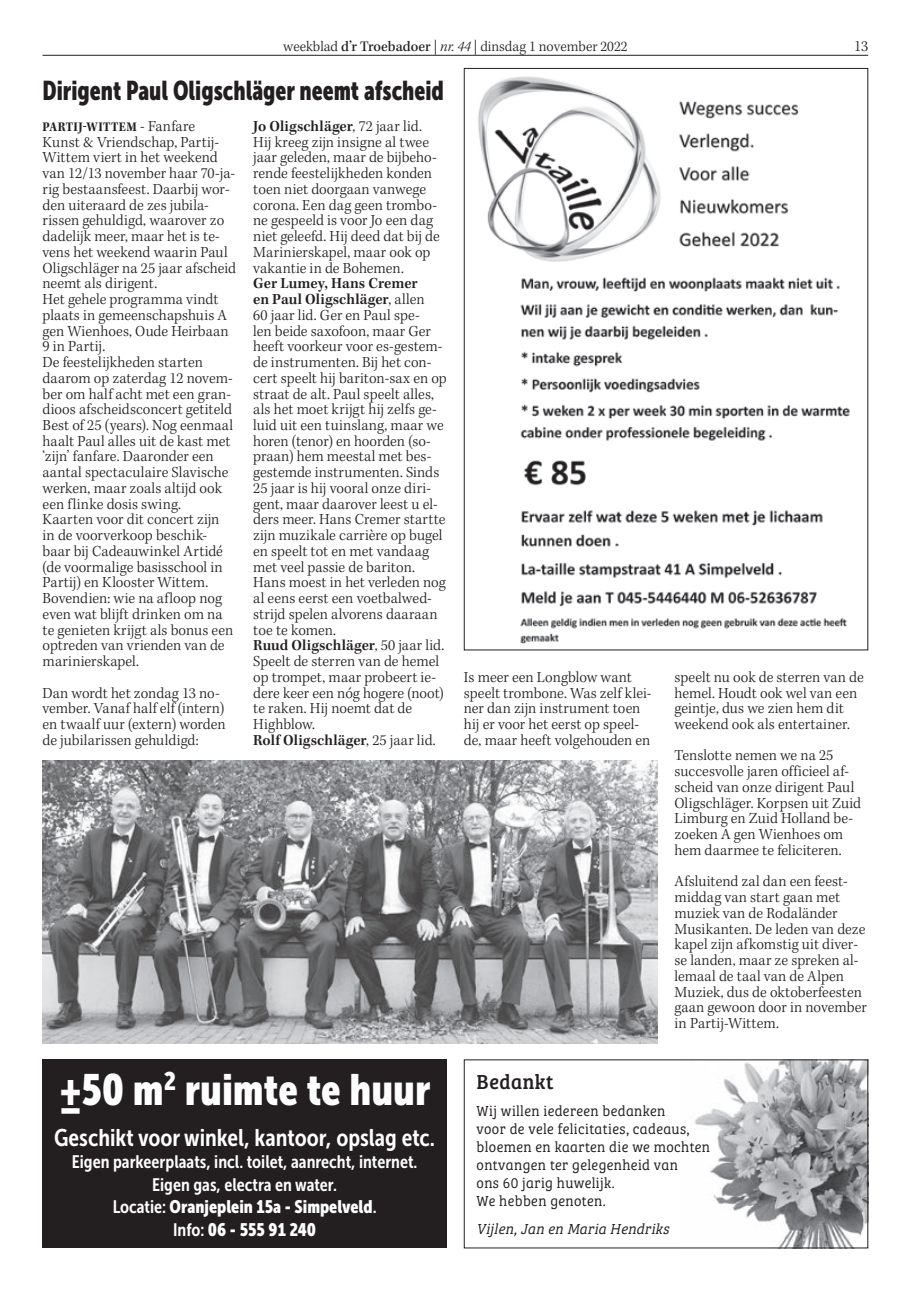
<style>
.page{position:relative;width:915px;height:1293px;background:#fff}
.page>*{position:absolute;margin:0;border:0;box-sizing:border-box;transform-origin:0 0}
.t1{font:43.5px "Museo Sans Cond 900";color:#fff}
.t2{font:27px "Museo Sans Cond 900";color:#231f20;scale:.9 1}
.t3{font:24px "Museo Sans Cond 700";color:#fff}
.t4{font:21px "Bree Serif";letter-spacing:.025em;color:#231f20;scale:.95 1}
.t5{font:18px/22.4px "Museo Sans Cond 700";color:#fff;text-align:center}
.t6{font:18px/22.4px "Museo Sans Cond 900";color:#fff;text-align:center}
.t7{font:300 15.75px/15.8px "Kepler Std";letter-spacing:.005em;color:#231f20}
.t8{font:300 15px/18px "Bree Serif";letter-spacing:.025em;color:#231f20;scale:.95 1}
.t9{font:300 15px "Kepler Std";color:#231f20}
.t10{font:italic 300 15px "Bree Serif";color:#231f20;scale:.95 1}
.t11{font:700 13.5px "Kepler Std";letter-spacing:.035em;color:#231f20;scale:.9 1}
.s1{font-weight:500}
.s2{font-style:italic}
.s3{font-weight:600}
.s4{font-weight:300;font-size:15.75px}
.s5{font-family:"Museo Sans Cond 700"}
</style>
<div class="page">
<hr style="left:43px;top:55px;width:824px;height:1px;background:#231f20">
<img style="left:478px;top:76px;width:372px;height:568px">
<div style="left:43px;top:1059px;width:403px;height:189px;background:#231f20"></div>
<img style="left:694px;top:1061px;width:171px;height:185px">
<img style="left:43px;top:760px;width:614px;height:283px">
<p class="t9" style="left:283px;top:38px;width:345px">weekblad <span class="s1">d’r Troebadoer</span> | <span class="s2">nr. 44</span> | dinsdag 1 november 2022</p>
<p class="t7" style="left:853px;top:39px;width:16px">13</p>
<h2 class="t2" style="left:43px;top:75px;width:447px">Dirigent Paul Oligschläger neemt afscheid</h2>
<p class="t7" style="left:253px;top:119px;width:188px"><span class="s3">Jo Oligschläger</span>, 72 jaar lid.<br>Hij kreeg zijn insigne al twee jaar geleden, maar de bijbeho&shy;rende feestelijkheden konden toen niet doorgaan vanwege corona. Een dag geen trombo&shy;ne gespeeld is voor Jo een dag niet geleefd. Hij deed dat bij de<br>Marinierskapel, maar ook op vakantie in de Bohemen.</p>
<p class="t7" style="left:253px;top:276px;width:195px"><span class="s3">Ger Lumey, Hans Cremer<br>en Paul Oligschläger</span>, allen<br>60 jaar lid. Ger en Paul spe-<br>len beide saxofoon, maar Ger heeft voorkeur voor es-gestem&shy;de instrumenten. Bij het con&shy;cert speelt hij bariton-sax en op straat de alt. Paul speelt alles, als het moet krijgt hij zelfs ge&shy;luid uit een tuinslang, maar we horen (tenor) en hoorden (so&shy;praan) hem meestal met bes&shy;gestemde instrumenten. Sinds<br>25 jaar is hij vooral onze diri&shy;gent, maar daarover leest u el&shy;ders meer. Hans Cremer startte zijn muzikale carrière op bugel en speelt tot en met vandaag met veel passie de bariton.<br>Hans moest in het verleden nog al eens eerst een voetbalwed&shy;strijd spelen alvorens daaraan toe te komen.<br><span class="s3">Ruud Oligschläger</span>, 50 jaar lid.<br>Speelt de sterren van de hemel op trompet, maar probeert ie&shy;dere keer een nóg hogere (noot) te raken. Hij noemt dat de<br>Highblow.<br><span class="s3">Rolf Oligschläger</span>, 25 jaar lid.</p>
<p class="t11" style="left:43px;top:119px;width:171px">PARTIJ-WITTEM <span class="s4">- Fanfare</span></p>
<p class="t7" style="left:43px;top:135px;width:195px">Kunst &amp; Vriendschap, Partij-<br>Wittem viert in het weekend van 12/13 november haar 70-ja&shy;rig bestaansfeest. Daarbij wor&shy;den uiteraard de zes jubila&shy;rissen gehuldigd, waarover zo dadelijk meer, maar het is te&shy;vens het weekend waarin Paul<br>Oligschläger na 25 jaar afscheid neemt als dirigent.<br>Het gehele programma vindt plaats in gemeenschapshuis A gen Wienhoes, Oude Heirbaan<br>9 in Partij.<br>De feestelijkheden starten daarom op zaterdag 12 novem&shy;ber om half acht met een gran&shy;dioos afscheidsconcert getiteld<br>Best of 25 (years). Nog eenmaal haalt Paul alles uit de kast met ‘zijn’ fanfare. Daaronder een aantal spectaculaire Slavische werken, maar zoals altijd ook een flinke dosis swing.<br>Kaarten voor dit concert zijn<br>in de voorverkoop beschik&shy;baar bij Cadeauwinkel Artidé (de voormalige basisschool in<br>Partij) en Klooster Wittem.<br>Bovendien: wie na afloop nog even wat blijft drinken om na te genieten krijgt als bonus een optreden van vrienden van de marinierskapel.</p>
<p class="t7" style="left:43px;top:685px;width:184px">Dan wordt het zondag 13 no&shy;vember. Vanaf half elf (intern) en twaalf uur (extern) worden de jubilarissen gehuldigd:</p>
<h1 class="t1" style="left:60px;top:1065px;width:372px">±50 m<sup>2</sup> ruimte te huur</h1>
<h3 class="t3" style="left:54px;top:1124px;width:382px">Geschikt voor winkel, kantoor, opslag etc.</h3>
<p class="t5" style="left:72px;top:1151px;width:347px">Eigen parkeerplaats, incl. toilet, aanrecht, internet.<br>Eigen gas, electra en water.</p>
<p class="t6" style="left:113px;top:1195px;width:265px"><span class="s5">Locatie:</span> Oranjeplein 15a - Simpelveld<span class="s5">.<br>Info:</span> 06 - 555 91 240</p>
<p class="t7" style="left:463px;top:669px;width:189px">Is meer een Longblow want speelt trombone. Was zelf klei&shy;ner dan zijn instrument toen hij er voor het eerst op speel&shy;de, maar heeft volgehouden en</p>
<p class="t7" style="left:674px;top:669px;width:191px">speelt nu ook de sterren van de hemel. Houdt ook wel van een geintje, dus we zien hem dit weekend ook als entertainer.</p>
<p class="t7" style="left:674px;top:748px;width:188px">Tenslotte nemen we na 25 succesvolle jaren officieel af&shy;scheid van onze dirigent Paul<br>Oligschläger. Korpsen uit Zuid<br>Limburg en Zuid Holland be&shy;zoeken A gen Wienhoes om hem daarmee te feliciteren.</p>
<p class="t7" style="left:674px;top:874px;width:193px">Afsluitend zal dan een feest&shy;middag van start gaan met muziek van de Rodaländer<br>Musikanten. De leden van deze kapel zijn afkomstig uit diver&shy;se landen, maar ze spreken al&shy;lemaal de taal van de Alpen<br>Muziek, dus de oktoberfeesten gaan gewoon door in november in Partij-Wittem.</p>
<h3 class="t4" style="left:476px;top:1066px;width:82px">Bedankt</h3>
<p class="t8" style="left:476px;top:1101px;width:247px">Wij willen iedereen bedanken<br>voor de vele felicitaties, cadeaus, bloemen en kaarten die we mochten ontvangen ter gelegenheid van<br>ons 60 jarig huwelijk.<br>We hebben genoten.</p>
<p class="t10" style="left:476px;top:1217px;width:208px">Vijlen,Jan en Maria Hendriks</p>
</div>
